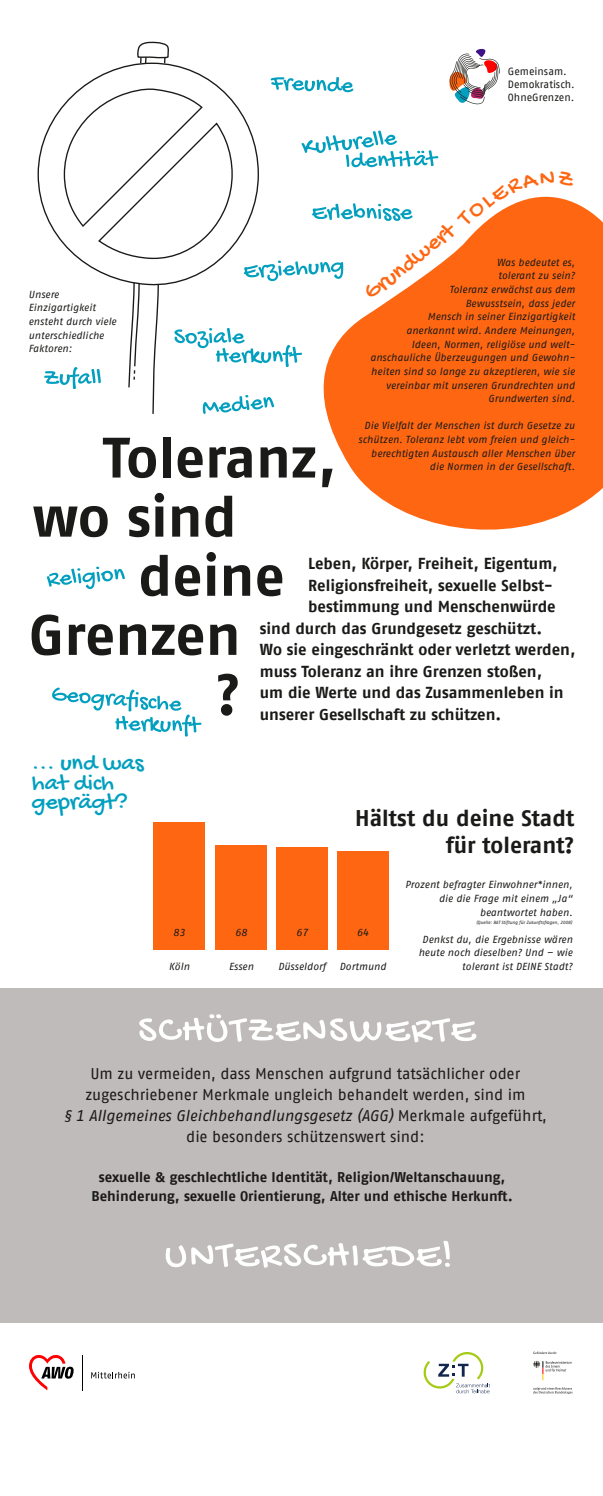
<style>
.page{position:relative;width:603px;height:1496px;background:#fff}
.page>*{position:absolute;margin:0;border:0;box-sizing:border-box;transform-origin:0 0}
.t1{font:700 56.83px/59.1px "AWO Fago Office";letter-spacing:-.005em;color:#1a1a18}
.t2{font:24.05px/19.7px "Gochi Hand";color:#029fbf}
.t3{font:700 22.65px/27.2px "AWO Fago Office";color:#1a1a18;text-align:right}
.t4{font:700 15.9px "AWO Fago Office";letter-spacing:-.005em;color:#1a1a18}
.t5{font:15.5px/21.1px "AWO Fago Office";color:#1a1a18;text-align:center}
.t6{font:700 14.07px/19.1px "AWO Fago Office";letter-spacing:-.005em;color:#1a1a18;text-align:center}
.t7{font:10.57px/12.7px "AWO Fago Office";color:#1a1a18}
.t8{font:italic 10.22px/13.6px "AWO Fago Office";letter-spacing:.005em;color:#1a1a18;text-align:right}
.t9{font:italic 4.55px "AWO Fago Office";letter-spacing:.005em;color:#1a1a18}
.s1{font-style:italic}
</style>
<div class="page">
<svg style="left:452px;top:48px;width:47px;height:25px"></svg>
<svg style="left:423px;top:1352px;width:66px;height:41px"></svg>
<svg style="left:29px;top:1354px;width:45px;height:36px"></svg>
<hr style="left:82px;top:1354px;width:1px;height:36px;background:#000">
<svg style="left:91px;top:1371px;width:44px;height:7px"></svg>
<svg style="left:533px;top:1351px;width:24px;height:3px"></svg>
<svg style="left:533px;top:1387px;width:39px;height:6px"></svg>
<svg style="left:533px;top:1360px;width:38px;height:20px"></svg>
<svg style="left:323px;top:73px;width:279px;height:457px;fill:#fe6612"></svg>
<div style="left:0;top:988px;width:602px;height:334px;background:#bfbbba"></div>
<div style="left:153px;top:822px;width:52px;height:127px;background:#fe6612"></div>
<div style="left:215px;top:845px;width:52px;height:104px;background:#fe6612"></div>
<div style="left:276px;top:846px;width:51px;height:103px;background:#fe6612"></div>
<div style="left:337px;top:851px;width:51px;height:98px;background:#fe6612"></div>
<svg style="left:44px;top:367px;width:57px;height:22px"></svg>
<svg style="left:52px;top:687px;width:149px;height:49px"></svg>
<svg style="left:174px;top:328px;width:128px;height:39px"></svg>
<svg style="left:270px;top:77px;width:83px;height:15px"></svg>
<svg style="left:203px;top:395px;width:71px;height:19px"></svg>
<svg style="left:47px;top:566px;width:78px;height:23px"></svg>
<svg style="left:37px;top:63px;width:214px;height:223px"></svg>
<svg style="left:151px;top:283px;width:8px;height:131px"></svg>
<svg style="left:127px;top:281px;width:13px;height:107px"></svg>
<svg style="left:136px;top:41px;width:34px;height:24px"></svg>
<svg style="left:63px;top:88px;width:170px;height:172px"></svg>
<svg style="left:139px;top:1014px;width:337px;height:28px"></svg>
<svg style="left:166px;top:1240px;width:283px;height:27px"></svg>
<svg style="left:244px;top:131px;width:330px;height:168px"></svg>
<p class="t7" style="left:507px;top:65px;width:68px">Gemeinsam.<br>Demokratisch.<br>OhneGrenzen.</p>
<p class="t8" style="left:370px;top:255px;width:206px">Was bedeutet es,<br>tolerant zu sein?<br>Toleranz erwächst aus dem<br>Bewusstsein, dass jeder<br>Mensch in seiner Einzigartigkeit<br>anerkannt wird. Andere Meinungen,<br>Ideen, Normen, religiöse und welt&shy;anschauliche Überzeugungen und Gewohn&shy;heiten sind so lange zu akzeptieren, wie sie vereinbar mit unseren Grundrechten und<br>Grundwerten sind.</p>
<p class="t8" style="left:358px;top:419px;width:218px">Die Vielfalt der Menschen ist durch Gesetze zu schützen. Toleranz lebt vom freien und gleich&shy;berechtigten Austausch aller Menschen über die Normen in der Gesellschaft.</p>
<p class="t8" style="left:28px;top:287px;width:89px;text-align:left">Unsere<br>Einzigartigkeit ensteht durch viele unterschiedliche<br>Faktoren:</p>
<h1 class="t1" style="left:33px;top:427px;width:305px;text-indent:70px">Toleranz, wo sind</h1>
<h1 class="t1" style="left:138px;top:545px;width:148px">deine</h1>
<h1 class="t1" style="left:29px;top:604px;width:213px">Grenzen</h1>
<h1 class="t1" style="left:216px;top:663px;width:26px">?</h1>
<h2 class="t2" style="left:32px;top:754px;width:113px">... und was hat dich geprägt?</h2>
<h3 class="t4" style="left:308px;top:554px;width:251px">Leben, Körper, Freiheit, Eigentum,</h3>
<h3 class="t4" style="left:308px;top:576px;width:246px">Religionsfreiheit, sexuelle Selbst-</h3>
<h3 class="t4" style="left:308px;top:597px;width:249px">bestimmung und Menschenwürde</h3>
<h3 class="t4" style="left:260px;top:619px;width:283px">sind durch das Grundgesetz geschützt.</h3>
<h3 class="t4" style="left:260px;top:640px;width:317px">Wo sie eingeschränkt oder verletzt werden,</h3>
<h3 class="t4" style="left:260px;top:662px;width:283px">muss Toleranz an ihre Grenzen stoßen,</h3>
<h3 class="t4" style="left:260px;top:683px;width:305px">um die Werte und das Zusammenleben in</h3>
<h3 class="t4" style="left:260px;top:705px;width:243px">unserer Gesellschaft zu schützen.</h3>
<h3 class="t3" style="left:355px;top:803px;width:221px">Hältst du deine Stadt für tolerant?</h3>
<p class="t8" style="left:173px;top:925px;width:13px">83</p>
<p class="t8" style="left:169px;top:959px;width:22px">Köln</p>
<p class="t8" style="left:235px;top:925px;width:13px">68</p>
<p class="t8" style="left:228px;top:959px;width:26px">Essen</p>
<p class="t8" style="left:296px;top:925px;width:13px">67</p>
<p class="t8" style="left:278px;top:959px;width:49px">Düsseldorf</p>
<p class="t8" style="left:356px;top:925px;width:13px">64</p>
<p class="t8" style="left:339px;top:959px;width:48px">Dortmund</p>
<p class="t8" style="left:405px;top:877px;width:169px">Prozent befragter Einwohner*innen, die die Frage mit einem „Ja“ beantwortet haben.</p>
<p class="t8" style="left:418px;top:932px;width:156px">Denkst du, die Ergebnisse wären heute noch dieselben? Und – wie tolerant ist DEINE Stadt?</p>
<p class="t9" style="left:476px;top:920px;width:97px">(Quelle: BAT Stiftung für Zukunftsfragen, 2008)</p>
<h3 class="t5" style="left:64px;top:1062px;width:484px">Um zu vermeiden, dass Menschen aufgrund tatsächlicher oder zugeschriebener Merkmale ungleich behandelt werden, sind im<br><span class="s1">§ 1 Allgemeines Gleichbehandlungsgesetz (AGG)</span> Merkmale aufgeführt, die besonders schützenswert sind:</h3>
<h3 class="t6" style="left:91px;top:1167px;width:422px">sexuelle &amp; geschlechtliche Identität, Religion/Weltanschauung,<br>Behinderung, sexuelle Orientierung, Alter und ethische Herkunft.</h3>
</div>
